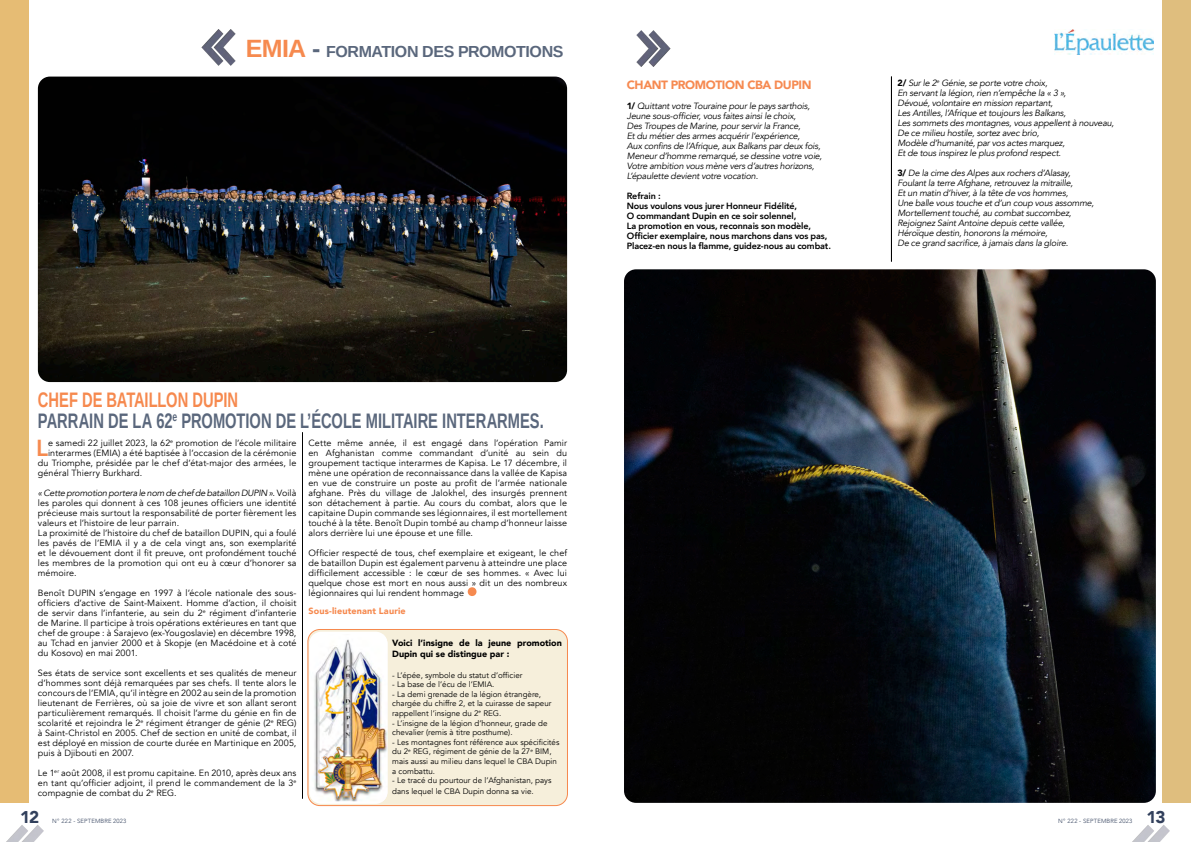
<style>
.page{position:relative;width:1191px;height:842px;background:#fff}
.page>*{position:absolute;margin:0;border:0;box-sizing:border-box;transform-origin:0 0}
._02_Main_Text{font:81px "Avenir";color:#f68a4f}
._02_Main_Text-2{font:800 23.1px "Avenir";color:#f68a4f}
._01_Main_Header{font:700 21px "Arimo";color:#5a677c;scale:.7 1}
._01_Main_Header-2{font:700 21px "Arimo";color:#f6894e;scale:.7 1}
.t1{font:900 17px "Avenir";color:#32405c}
._01_Main_Header-3{font:700 16px "Arimo";letter-spacing:-.025em;color:#5a677c}
._02_Main_Text-3{font:900 12px "Avenir";letter-spacing:-.035em;color:#f68a51}
._02_Main_Text-4{font:9px/10px "Avenir";letter-spacing:.01em;color:#000;text-align:justify}
._02_Main_Text-5{font:italic 9px "Avenir";letter-spacing:-.02em;color:#000}
._02_Main_Text-6{font:800 9px "Avenir";letter-spacing:-.015em;color:#000}
.t2{font:900 9px/10.8px "Avenir";color:#000}
._02_Main_Text-7{font:900 9px "Avenir";letter-spacing:.015em;color:#f6894e}
.t3{font:8px/9.6px "Avenir";color:#000}
.t4{font:300 6px "Avenir";letter-spacing:.025em;color:#32405c}
.s1{font-size:25px;color:#f68a4f}
.s2{font-size:25px}
.s3{font-style:italic}
.s4{font-weight:900;font-style:normal}
</style>
<div class="page">
<img style="left:1054px;top:30px;width:99px;height:24px">
<img style="left:1132px;top:825px;width:38px;height:17px">
<img style="left:6px;top:825px;width:38px;height:17px">
<div style="left:308px;top:629px;width:259px;height:176px;background:#f6efdb;border-radius:12px"></div>
<div style="left:308px;top:629px;width:259px;height:177px;border:1px solid #f6894e;border-radius:12px"></div>
<div style="left:0;top:0;width:28px;height:803px;background:#e6bc74"></div>
<div style="left:1162px;top:0;width:29px;height:803px;background:#dfbe7e"></div>
<img style="left:201px;top:29px;width:35px;height:37px">
<img style="left:636px;top:30px;width:35px;height:37px">
<hr style="left:302px;top:432px;width:1px;height:366px;background:#000">
<hr style="left:891px;top:77px;width:1px;height:184px;background:#000">
<img style="left:38px;top:77px;width:529px;height:305px">
<div style="left:309px;top:632px;width:78px;height:172px;background:#fff;border-radius:12px"></div>
<img style="left:309px;top:634px;width:78px;height:167px">
<img style="left:624px;top:269px;width:531px;height:534px">
<p class="_01_Main_Header-3" style="left:246px;top:41px;width:319px"><span class="s1">EMIA</span> <span class="s2">-</span> FORMATION DES PROMOTIONS</p>
<p class="_01_Main_Header-2" style="left:38px;top:385px;width:288px">CHEF DE BATAILLON DUPIN</p>
<p class="_01_Main_Header" style="left:38px;top:406px;width:724px">PARRAIN DE LA 62<sup>e</sup> PROMOTION DE L’ÉCOLE MILITAIRE INTERARMES.</p>
<p class="_02_Main_Text-2" style="left:36px;top:429px;width:14px">L</p>
<p class="_02_Main_Text-4" style="left:48px;top:438px;width:250px">e samedi 22 juillet 2023, la 62<sup>e</sup> promotion de l’école militaire</p>
<p class="_02_Main_Text-4" style="left:48px;top:448px;width:250px">interarmes (EMIA) a été baptisée à l’occasion de la cérémonie</p>
<p class="_02_Main_Text-4" style="left:38px;top:458px;width:260px">du Triomphe, présidée par le chef d’état-major des armées, le</p>
<p class="_02_Main_Text-4" style="left:38px;top:468px;width:106px">général Thierry Burkhard.</p>
<p class="_02_Main_Text-4" style="left:38px;top:488px;width:260px"><span class="s3">« Cette promotion portera le nom de chef de bataillon DUPIN ».</span> Voilà les paroles qui donnent à ces 108 jeunes officiers une identité précieuse mais surtout la responsabilité de porter fièrement les valeurs et l’histoire de leur parrain.</p>
<p class="_02_Main_Text-4" style="left:38px;top:528px;width:260px">La proximité de l’histoire du chef de bataillon DUPIN, qui a foulé les pavés de l’EMIA il y a de cela vingt ans, son exemplarité et le dévouement dont il fit preuve, ont profondément touché les membres de la promotion qui ont eu à cœur d’honorer sa mémoire.</p>
<p class="_02_Main_Text-4" style="left:38px;top:588px;width:260px">Benoît DUPIN s’engage en 1997 à l’école nationale des sous&shy;officiers d’active de Saint-Maixent. Homme d’action, il choisit de servir dans l’infanterie, au sein du 2<sup>e</sup> régiment d’infanterie de Marine. Il participe à trois opérations extérieures en tant que chef de groupe : à Sarajevo (ex-Yougoslavie) en décembre 1998, au Tchad en janvier 2000 et à Skopje (en Macédoine et à coté du Kosovo) en mai 2001.</p>
<p class="_02_Main_Text-4" style="left:38px;top:668px;width:260px">Ses états de service sont excellents et ses qualités de meneur d’hommes sont déjà remarquées par ses chefs. Il tente alors le concours de l’EMIA, qu’il intègre en 2002 au sein de la promotion lieutenant de Ferrières, où sa joie de vivre et son allant seront particulièrement remarqués. Il choisit l’arme du génie en fin de scolarité et rejoindra le 2<sup>e</sup> régiment étranger de génie (2<sup>e</sup> REG) à Saint-Christol en 2005. Chef de section en unité de combat, il est déployé en mission de courte durée en Martinique en 2005, puis à Djibouti en 2007.</p>
<p class="_02_Main_Text-4" style="left:38px;top:768px;width:260px">Le 1<sup>er</sup> août 2008, il est promu capitaine. En 2010, après deux ans en tant qu’officier adjoint, il prend le commandement de la 3<sup>e </sup>compagnie de combat du 2<sup>e</sup> REG.</p>
<p class="_02_Main_Text-4" style="left:308px;top:438px;width:260px">Cette même année, il est engagé dans l’opération Pamir en Afghanistan comme commandant d’unité au sein du groupement tactique interarmes de Kapisa. Le 17 décembre, il mène une opération de reconnaissance dans la vallée de Kapisa en vue de construire un poste au profit de l’armée nationale afghane. Près du village de Jalokhel, des insurgés prennent son détachement à partie. Au cours du combat, alors que le capitaine Dupin commande ses légionnaires, il est mortellement touché à la tête. Benoît Dupin tombé au champ d’honneur laisse alors derrière lui une épouse et une fille.</p>
<p class="_02_Main_Text-4" style="left:308px;top:548px;width:260px">Officier respecté de tous, chef exemplaire et exigeant, le chef de bataillon Dupin est également parvenu à atteindre une place difficilement accessible : le cœur de ses hommes. « Avec lui quelque chose est mort en nous aussi » dit un des nombreux légionnaires qui lui rendent hommage</p>
<p class="_02_Main_Text" style="left:461px;top:519px;width:24px">.</p>
<p class="_02_Main_Text-7" style="left:308px;top:603px;width:99px">Sous-lieutenant Laurie</p>
<p class="t2" style="left:392px;top:637px;width:171px">Voici l’insigne de la jeune promotion<br>Dupin qui se distingue par :</p>
<p class="t3" style="left:392px;top:670px;width:132px">- L’épée, symbole du statut d’officier</p>
<p class="t3" style="left:392px;top:680px;width:104px">- La base de l’écu de l’EMIA.</p>
<p class="t3" style="left:392px;top:689px;width:161px">- La demi grenade de la légion étrangère, chargée du chiffre 2, et la cuirasse de sapeur rappellent l’insigne du 2<sup>e</sup> REG.</p>
<p class="t3" style="left:392px;top:718px;width:157px">- L’insigne de la légion d’honneur, grade de chevalier (remis à titre posthume).</p>
<p class="t3" style="left:392px;top:737px;width:169px">- Les montagnes font référence aux spécificités du 2<sup>e</sup> REG, régiment de génie de la 27<sup>e</sup> BIM, mais aussi au milieu dans lequel le CBA Dupin a combattu.</p>
<p class="t3" style="left:392px;top:775px;width:161px;line-height:10.8px">- Le tracé du pourtour de l’Afghanistan, pays dans lequel le CBA Dupin donna sa vie.</p>
<p class="_02_Main_Text-3" style="left:627px;top:74px;width:186px">CHANT PROMOTION CBA DUPIN</p>
<p class="_02_Main_Text-5" style="left:627px;top:100px;width:185px"><span class="s4">1/</span> Quittant votre Touraine pour le pays sarthois,</p>
<p class="_02_Main_Text-5" style="left:627px;top:110px;width:171px">Jeune sous-officier, vous faites ainsi le choix,</p>
<p class="_02_Main_Text-5" style="left:627px;top:120px;width:175px">Des Troupes de Marine, pour servir la France,</p>
<p class="_02_Main_Text-5" style="left:627px;top:130px;width:175px">Et du métier des armes acquérir l’expérience,</p>
<p class="_02_Main_Text-5" style="left:627px;top:140px;width:195px">Aux confins de l’Afrique, aux Balkans par deux fois,</p>
<p class="_02_Main_Text-5" style="left:627px;top:150px;width:197px">Meneur d’homme remarqué, se dessine votre voie,</p>
<p class="_02_Main_Text-5" style="left:627px;top:160px;width:189px">Votre ambition vous mène vers d’autres horizons,</p>
<p class="_02_Main_Text-5" style="left:627px;top:170px;width:133px">L’épaulette devient votre vocation.</p>
<p class="_02_Main_Text-6" style="left:627px;top:188px;width:35px">Refrain :</p>
<p class="_02_Main_Text-6" style="left:627px;top:198px;width:172px">Nous voulons vous jurer Honneur Fidélité,</p>
<p class="_02_Main_Text-6" style="left:627px;top:208px;width:171px">O commandant Dupin en ce soir solennel,</p>
<p class="_02_Main_Text-6" style="left:627px;top:218px;width:186px">La promotion en vous, reconnais son modèle,</p>
<p class="_02_Main_Text-6" style="left:627px;top:228px;width:202px">Officier exemplaire, nous marchons dans vos pas,</p>
<p class="_02_Main_Text-6" style="left:627px;top:238px;width:206px">Placez-en nous la flamme, guidez-nous au combat.</p>
<p class="_02_Main_Text-5" style="left:897px;top:77px;width:151px"><span class="s4">2/</span> Sur le 2<sup>e</sup> Génie, se porte votre choix,</p>
<p class="_02_Main_Text-5" style="left:897px;top:87px;width:170px">En servant la légion, rien n’empêche la « 3 »,</p>
<p class="_02_Main_Text-5" style="left:897px;top:97px;width:157px">Dévoué, volontaire en mission repartant,</p>
<p class="_02_Main_Text-5" style="left:897px;top:107px;width:170px">Les Antilles, l’Afrique et toujours les Balkans,</p>
<p class="_02_Main_Text-5" style="left:897px;top:117px;width:218px">Les sommets des montagnes, vous appellent à nouveau,</p>
<p class="_02_Main_Text-5" style="left:897px;top:127px;width:143px">De ce milieu hostile, sortez avec brio,</p>
<p class="_02_Main_Text-5" style="left:897px;top:137px;width:169px">Modèle d’humanité, par vos actes marquez,</p>
<p class="_02_Main_Text-5" style="left:897px;top:147px;width:165px">Et de tous inspirez le plus profond respect.</p>
<p class="_02_Main_Text-5" style="left:897px;top:167px;width:175px"><span class="s4">3/</span> De la cime des Alpes aux rochers d’Alasay,</p>
<p class="_02_Main_Text-5" style="left:897px;top:177px;width:177px">Foulant la terre Afghane, retrouvez la mitraille,</p>
<p class="_02_Main_Text-5" style="left:897px;top:187px;width:172px">Et un matin d’hiver, à la tête de vos hommes,</p>
<p class="_02_Main_Text-5" style="left:897px;top:197px;width:198px">Une balle vous touche et d’un coup vous assomme,</p>
<p class="_02_Main_Text-5" style="left:897px;top:207px;width:175px">Mortellement touché, au combat succombez,</p>
<p class="_02_Main_Text-5" style="left:897px;top:217px;width:169px">Rejoignez Saint Antoine depuis cette vallée,</p>
<p class="_02_Main_Text-5" style="left:897px;top:227px;width:152px">Héroïque destin, honorons la mémoire,</p>
<p class="_02_Main_Text-5" style="left:897px;top:237px;width:172px">De ce grand sacrifice, à jamais dans la gloire.</p>
<h3 class="t1" style="left:20px;top:803px;width:21px">12</h3>
<p class="t4" style="left:52px;top:817px;width:75px">N° 222 - SEPTEMBRE 2023</p>
<p class="t4" style="left:1058px;top:817px;width:75px">N° 222 - SEPTEMBRE 2023</p>
<h3 class="t1" style="left:1146px;top:803px;width:21px">13</h3>
</div>
